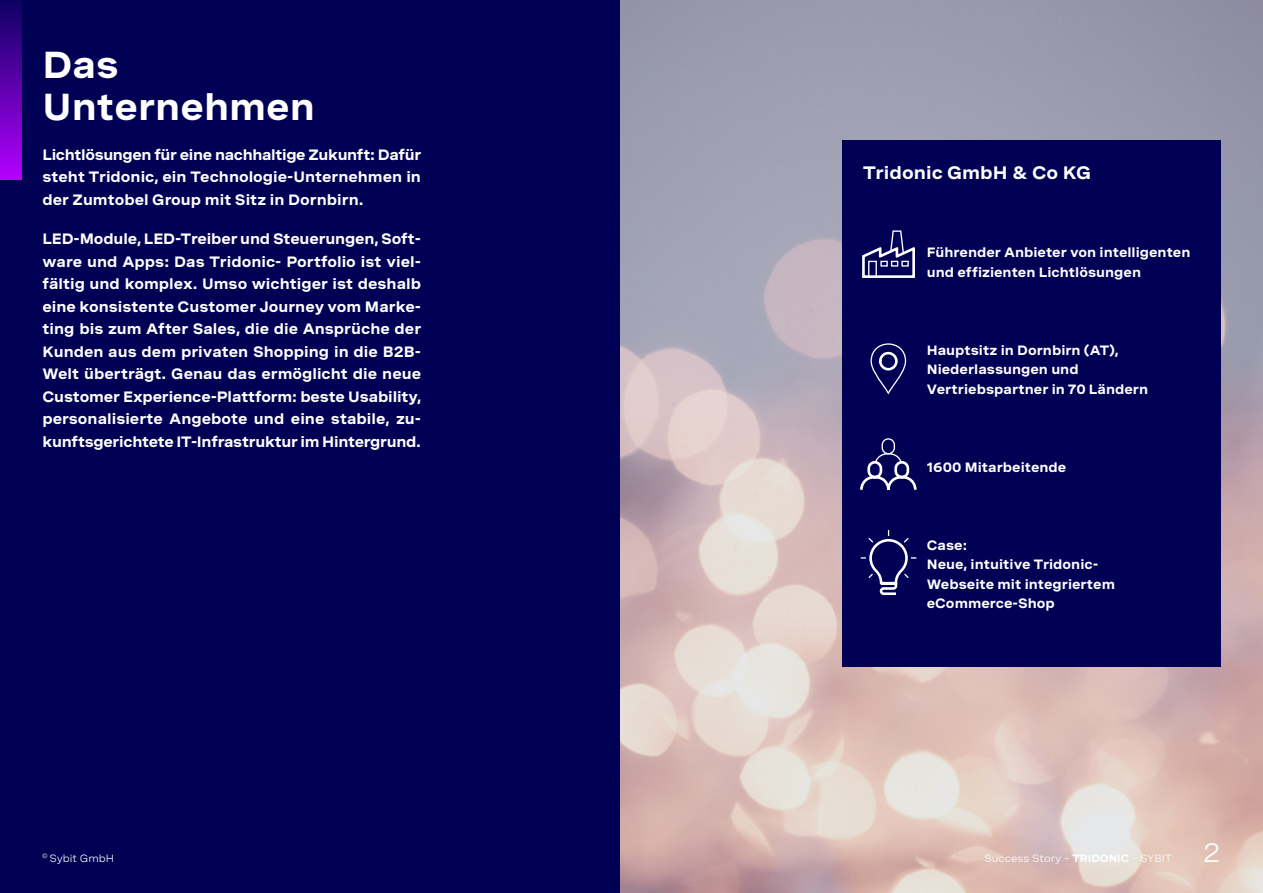
<style>
.page{position:relative;width:1263px;height:893px;background:#fff}
.page>*{position:absolute;margin:0;border:0;box-sizing:border-box;transform-origin:0 0}
.t1{font:700 37.5px/42px "Spezia Wide";color:#fff}
.t2{font:27px "Spezia Wide";color:#fff}
.t3{font:700 18px "Spezia Wide";color:#fff}
.t4{font:700 15px/22.5px "Spezia Wide";letter-spacing:-.01em;color:#fff;text-align:justify}
.t5{font:700 13.5px/19.5px "Spezia Wide";color:#fff}
.t6{font:10.5px "Spezia Wide";color:#fff}
.s1{font-weight:700}
</style>
<div class="page">
<div style="left:0;top:0;width:621px;height:893px;background:#005"></div>
<img style="left:621px;top:0;width:642px;height:893px">
<div style="left:0;top:0;width:21px;height:179px;background:linear-gradient(to bottom,#0d0061,#b400fe)"></div>
<div style="left:842px;top:140px;width:378px;height:527px;background:#005"></div>
<svg style="left:860px;top:438px;width:57px;height:52px"></svg>
<svg style="left:860px;top:530px;width:57px;height:66px"></svg>
<svg style="left:870px;top:343px;width:37px;height:52px"></svg>
<svg style="left:862px;top:230px;width:53px;height:48px"></svg>
<h1 class="t1" style="left:43px;top:44px;width:274px">Das<br>Unternehmen</h1>
<p class="t4" style="left:43px;top:143px;width:380px">Lichtlösungen für eine nachhaltige Zukunft: Dafür steht Tridonic, ein Technologie-Unternehmen in der Zumtobel Group mit Sitz in Dornbirn.</p>
<p class="t4" style="left:43px;top:228px;width:380px">LED-Module, LED-Treiber und Steuerungen, Soft&shy;ware und Apps: Das Tridonic- Portfolio ist viel&shy;fältig und komplex. Umso wichtiger ist deshalb eine konsistente Customer Journey vom Marke&shy;ting bis zum After Sales, die die Ansprüche der Kunden aus dem privaten Shopping in die B2B-Welt überträgt. Genau das ermöglicht die neue Customer Experience-Plattform: beste Usability, personalisierte Angebote und eine stabile, zu&shy;kunftsgerichtete IT-Infrastruktur im Hintergrund.</p>
<p class="t3" style="left:863px;top:158px;width:230px">Tridonic GmbH &amp; Co KG</p>
<p class="t5" style="left:927px;top:242px;width:265px">Führender Anbieter von intelligenten und effizienten Lichtlösungen</p>
<p class="t5" style="left:927px;top:340px;width:223px">Hauptsitz in Dornbirn (AT),<br>Niederlassungen und<br>Vertriebspartner in 70 Ländern</p>
<p class="t5" style="left:927px;top:457px;width:141px">1600 Mitarbeitende</p>
<p class="t5" style="left:927px;top:535px;width:190px">Case:<br>Neue, intuitive Tridonic-<br>Webseite mit integriertem eCommerce-Shop</p>
<p class="t6" style="left:42px;top:850px;width:73px"><sup>©</sup> Sybit GmbH</p>
<p class="t6" style="left:984px;top:850px;width:189px">Success Story – <span class="s1">TRIDONIC</span> – SYBIT</p>
<h2 class="t2" style="left:1203px;top:832px;width:19px">2</h2>
</div>
